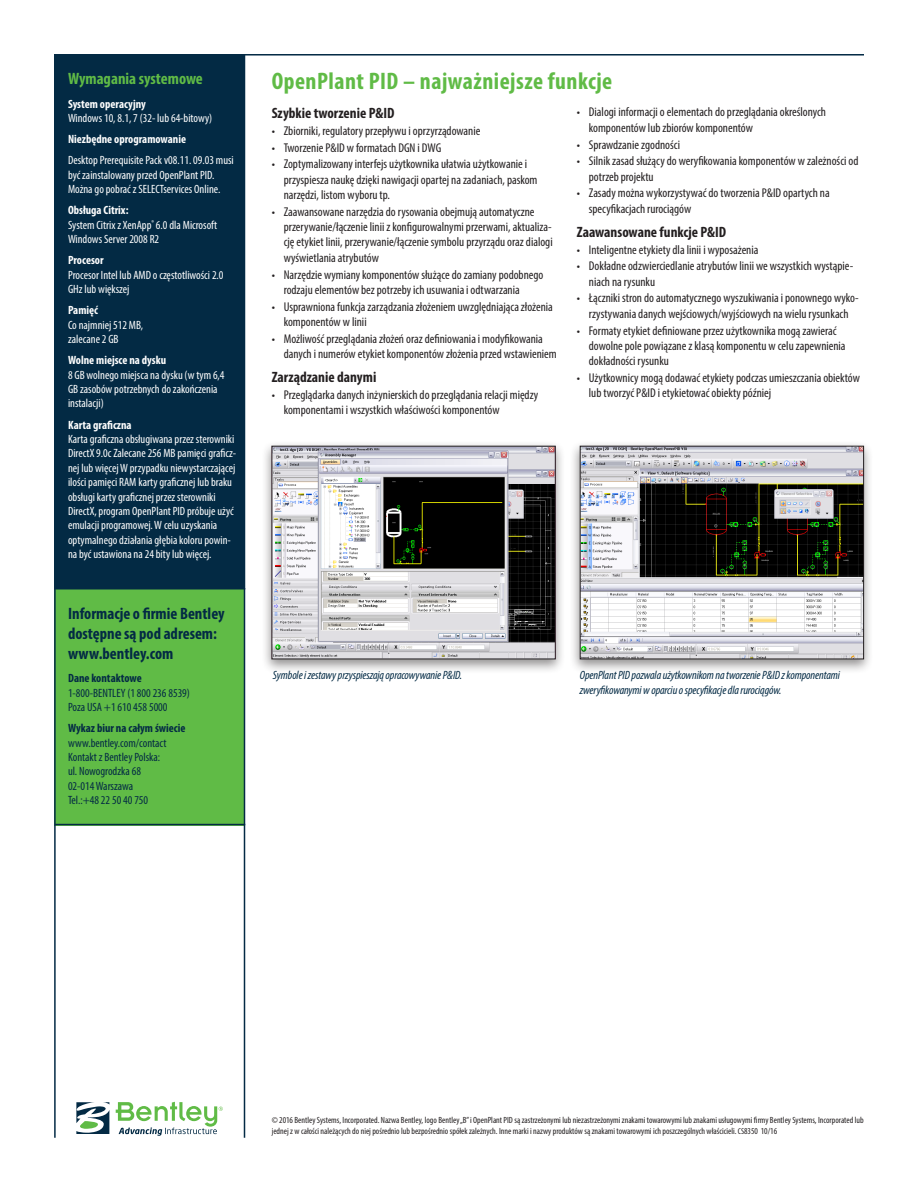
<style>
.page{position:relative;width:918px;height:1188px;background:#fff}
.page>*{position:absolute;margin:0;border:0;box-sizing:border-box;transform-origin:0 0}
.P__At-A-Glance_Head{font:700 condensed 24px "Myriad Pro";letter-spacing:.02em;color:#60bb46}
.S__Sidebar_Header_B{font:700 condensed 16.5px/19.8px "Myriad Pro";color:#032a44}
.S__Sidebar_Header_G{font:700 condensed 16.5px "Myriad Pro";color:#60bb46}
.S__Bullet_sub-heads{font:700 condensed 15px "Myriad Pro";color:#231f20}
.t1{font:condensed 12.75px/15.3px "Myriad Pro";color:#231f20}
.S__Sidebar_body_Whi{font:condensed 12px/14.4px "Myriad Pro";color:#fff}
.S__Image_captions{font:italic condensed 12px/14.4px "Myriad Pro";letter-spacing:-.01em;color:#032a44}
.S__Sidebar_body_Blu{font:condensed 12px/14.4px "Myriad Pro";color:#032a44}
.S__Sidebar_sub-head{font:700 condensed 12px "Myriad Pro";color:#fff}
.S__Sidebar_sub-head-2{font:700 condensed 12px "Myriad Pro";color:#032a44}
.S__Sidebar_body_Whi-2{font:700 condensed 12px "Myriad Pro";color:#fff}
.t2{font:condensed 9px/10.8px "Myriad Pro";color:#231f20}
.s1{font-size:8.55px}
</style>
<div class="page">
<div style="left:55px;top:195px;width:190px;height:630px;background:#60bb46"></div>
<hr style="left:55px;top:824px;width:190px;height:1px;background:#032a44">
<div style="left:55px;top:54px;width:190px;height:535px;background:#032a44"></div>
<hr style="left:54px;top:588px;width:191px;height:2px;background:#032a44">
<svg style="left:76px;top:1102px;width:33px;height:32px"></svg>
<svg style="left:116px;top:1102px;width:107px;height:34px"></svg>
<hr style="left:244px;top:54px;width:1px;height:1084px;background:#032a44">
<hr style="left:54px;top:54px;width:2px;height:1084px;background:#032a44">
<hr style="left:56px;top:54px;width:808px;height:2px;background:#032a44">
<div style="left:261px;top:440px;width:305px;height:234px;background:#231f20;opacity:.5"></div>
<svg style="left:271px;top:445px;width:285px;height:215px"></svg>
<div style="left:570px;top:440px;width:304px;height:234px;background:#231f20;opacity:.5"></div>
<svg style="left:579px;top:445px;width:285px;height:215px"></svg>
<p class="S__Sidebar_Header_G" style="left:68px;top:69px;width:136px">Wymagania systemowe</p>
<p class="S__Sidebar_sub-head" style="left:68px;top:96px;width:79px">System operacyjny</p>
<p class="S__Sidebar_body_Whi" style="left:68px;top:111px;width:146px">Windows 10, 8.1, 7 (32- lub 64-bitowy)</p>
<p class="S__Sidebar_body_Whi-2" style="left:68px;top:132px;width:120px">Niezbędne oprogramowanie</p>
<p class="S__Sidebar_body_Whi" style="left:68px;top:153px;width:167px">Desktop Prerequisite Pack v08.11. 09.03 musi być zainstalowany przed OpenPlant PID.<br>Można go pobrać z SELECTservices Online.</p>
<p class="S__Sidebar_sub-head" style="left:68px;top:203px;width:62px">Obsługa Citrix:</p>
<p class="S__Sidebar_body_Whi" style="left:68px;top:218px;width:151px">System Citrix z XenApp<sup>®</sup> 6.0 dla Microsoft<br>Windows Server 2008 R2</p>
<p class="S__Sidebar_sub-head" style="left:68px;top:253px;width:37px">Procesor</p>
<p class="S__Sidebar_body_Whi" style="left:68px;top:267px;width:157px">Procesor Intel lub AMD o częstotliwości 2.0<br>GHz lub większej</p>
<p class="S__Sidebar_sub-head" style="left:68px;top:303px;width:32px">Pamięć</p>
<p class="S__Sidebar_body_Whi" style="left:68px;top:317px;width:77px">Co najmniej 512 MB, zalecane 2 GB</p>
<p class="S__Sidebar_sub-head" style="left:68px;top:353px;width:100px">Wolne miejsce na dysku</p>
<p class="S__Sidebar_body_Whi" style="left:68px;top:367px;width:158px">8 GB wolnego miejsca na dysku (w tym 6,4<br>GB zasobów potrzebnych do zakończenia instalacji)</p>
<p class="S__Sidebar_sub-head" style="left:68px;top:417px;width:65px">Karta graficzna</p>
<p class="S__Sidebar_body_Whi" style="left:68px;top:432px;width:170px">Karta graficzna obsługiwana przez sterowniki DirectX 9.0c Zalecane 256 MB pamięci graficz&shy;nej lub więcej W przypadku niewystarczającej ilości pamięci RAM karty graficznej lub braku obsługi karty graficznej przez sterowniki DirectX, program OpenPlant PID próbuje użyć emulacji programowej. W celu uzyskania optymalnego działania głębia koloru powin&shy;na być ustawiona na 24 bity lub więcej.</p>
<p class="S__Sidebar_Header_B" style="left:68px;top:604px;width:158px">Informacje o firmie Bentley dostępne są pod adresem: www.bentley.com</p>
<p class="S__Sidebar_sub-head-2" style="left:68px;top:671px;width:75px">Dane kontaktowe</p>
<p class="S__Sidebar_body_Blu" style="left:68px;top:685px;width:123px">1-800-BENTLEY (1 800 236 8539)<br>Poza USA +1 610 458 5000</p>
<p class="S__Sidebar_sub-head-2" style="left:68px;top:721px;width:119px">Wykaz biur na całym świecie</p>
<p class="S__Sidebar_body_Blu" style="left:68px;top:735px;width:100px">www.bentley.com/contact<br>Kontakt z Bentley Polska: ul. Nowogrodzka 68<br>02-014 Warszawa<br>Tel.:+48 22 50 40 750</p>
<p class="P__At-A-Glance_Head" style="left:272px;top:66px;width:342px">OpenPlant PID – najważniejsze funkcje</p>
<p class="S__Bullet_sub-heads" style="left:272px;top:104px;width:124px">Szybkie tworzenie P&amp;ID</p>
<p class="t1" style="left:272px;top:123px;width:210px">• Zbiorniki, regulatory przepływu i oprzyrządowanie</p>
<p class="t1" style="left:272px;top:140px;width:171px">• Tworzenie P&amp;ID w formatach DGN i DWG</p>
<p class="t1" style="left:284px;top:156px;width:255px;text-indent:-12px">• Zoptymalizowany interfejs użytkownika ułatwia użytkowanie i przyspiesza naukę dzięki nawigacji opartej na zadaniach, paskom narzędzi, listom wyboru tp.</p>
<p class="t1" style="left:284px;top:204px;width:271px;text-indent:-12px">• Zaawansowane narzędzia do rysowania obejmują automatyczne przerywanie/łączenie linii z konfigurowalnymi przerwami, aktualiza&shy;cję etykiet linii, przerywanie/łączenie symbolu przyrządu oraz dialogi wyświetlania atrybutów</p>
<p class="t1" style="left:284px;top:267px;width:261px;text-indent:-12px">• Narzędzie wymiany komponentów służące do zamiany podobnego rodzaju elementów bez potrzeby ich usuwania i odtwarzania</p>
<p class="t1" style="left:284px;top:299px;width:271px;text-indent:-12px">• Usprawniona funkcja zarządzania złożeniem uwzględniająca złożenia komponentów w linii</p>
<p class="t1" style="left:284px;top:331px;width:275px;text-indent:-12px">• Możliwość przeglądania złożeń oraz definiowania i modyfikowania danych i numerów etykiet komponentów złożenia przed wstawieniem</p>
<p class="S__Bullet_sub-heads" style="left:272px;top:368px;width:106px">Zarządzanie danymi</p>
<p class="t1" style="left:284px;top:387px;width:256px;text-indent:-12px">• Przeglądarka danych inżynierskich do przeglądania relacji między komponentami i wszystkich właściwości komponentów</p>
<p class="t1" style="left:589px;top:104px;width:239px;text-indent:-12px">• Dialogi informacji o elementach do przeglądania określonych komponentów lub zbiorów komponentów</p>
<p class="t1" style="left:577px;top:136px;width:105px">• Sprawdzanie zgodności</p>
<p class="t1" style="left:589px;top:153px;width:271px;text-indent:-12px">• Silnik zasad służący do weryfikowania komponentów w zależności od potrzeb projektu</p>
<p class="t1" style="left:589px;top:185px;width:242px;text-indent:-12px">• Zasady można wykorzystywać do tworzenia P&amp;ID opartych na specyfikacjach rurociągów</p>
<p class="S__Bullet_sub-heads" style="left:577px;top:222px;width:151px">Zaawansowane funkcje P&amp;ID</p>
<p class="t1" style="left:577px;top:241px;width:183px">• Inteligentne etykiety dla linii i wyposażenia</p>
<p class="t1" style="left:589px;top:258px;width:266px;text-indent:-12px">• Dokładne odzwierciedlanie atrybutów linii we wszystkich wystąpie&shy;niach na rysunku</p>
<p class="t1" style="left:577px;top:290px;width:284px;text-align:center">• Łączniki stron do automatycznego wyszukiwania i ponownego wyko&shy;rzystywania danych wejściowych/wyjściowych na wielu rysunkach</p>
<p class="t1" style="left:589px;top:322px;width:258px;text-indent:-12px">• Formaty etykiet definiowane przez użytkownika mogą zawierać dowolne pole powiązane z klasą komponentu w celu zapewnienia dokładności rysunku</p>
<p class="t1" style="left:589px;top:370px;width:273px;text-indent:-12px">• Użytkownicy mogą dodawać etykiety podczas umieszczania obiektów lub tworzyć P&amp;ID i etykietować obiekty później</p>
<p class="S__Image_captions" style="left:273px;top:668px;width:191px">Symbole i zestawy przyspieszają opracowywanie P&amp;ID.</p>
<p class="S__Image_captions" style="left:580px;top:668px;width:262px">OpenPlant PID pozwala użytkownikom na tworzenie P&amp;ID z komponentami zweryfikowanymi w oparciu o specyfikacje dla rurociągów.</p>
<p class="t2" style="left:272px;top:1115px;width:593px">© 2016 Bentley Systems, Incorporated. Nazwa Bentley, logo Bentley „B” i OpenPlant PID są zastrzeżonymi lub niezastrzeżonymi znakami towarowymi lub znakami usługowymi firmy Bentley Systems, Incorporated lub jednej z w całości należących do niej pośrednio lub bezpośrednio spółek zależnych. Inne marki i nazwy produktów są znakami towarowymi ich poszczególnych właścicieli. <span class="s1">CS</span>8350 10/16</p>
</div>
